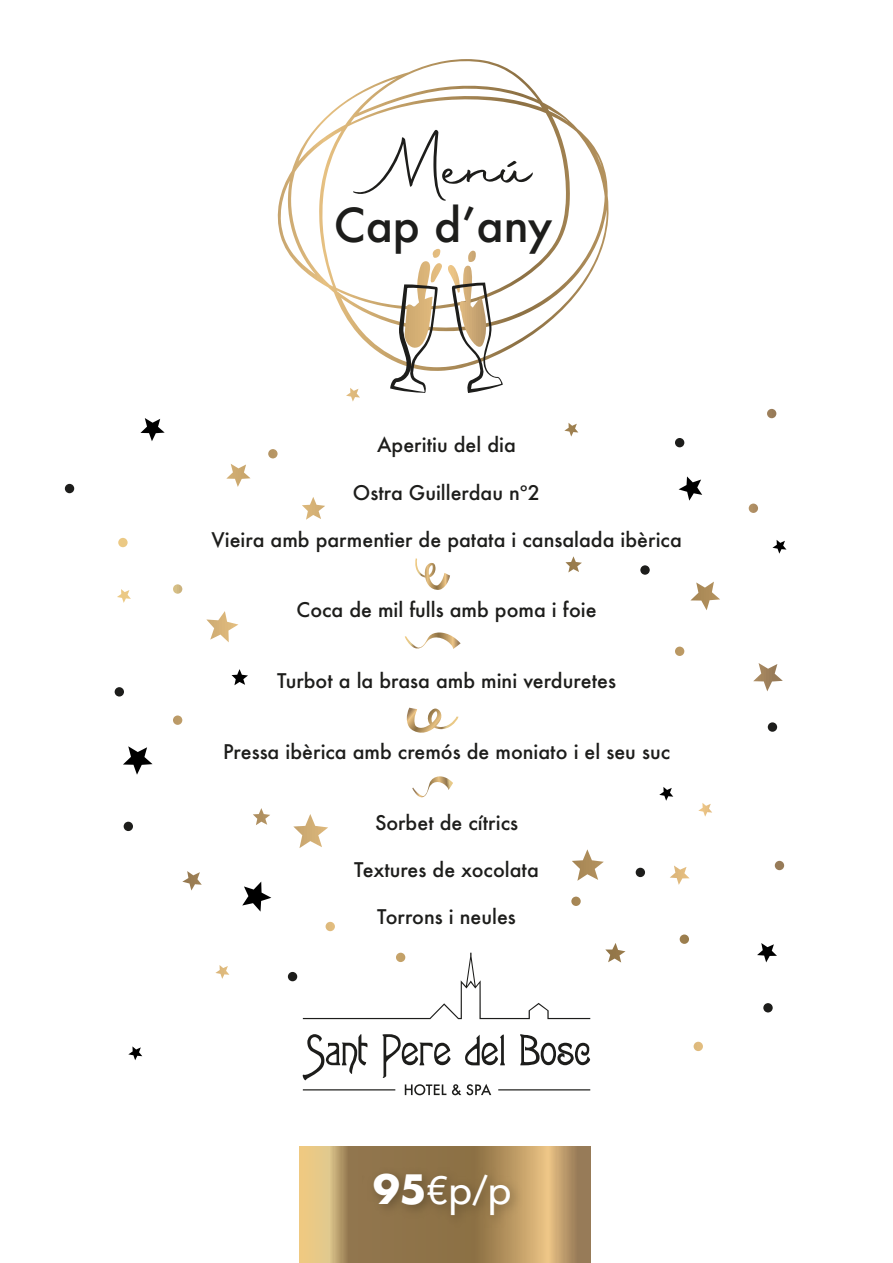
<style>
.page{position:relative;width:893px;height:1263px;background:#fff}
.page>*{position:absolute;margin:0;border:0;box-sizing:border-box;transform-origin:0 0}
.t1{font:79.95px "Autography";color:#1d1d1b}
.t2{font:500 45.45px "Futura";color:#1d1d1b}
.t3{font:500 39.3px "Avenir";color:#fff}
.t4{font:500 19.65px "Futura";color:#1d1d1b}
.s1{font-family:"Futura";font-weight:700}
</style>
<div class="page">
<svg style="left:405px;top:1084px;width:41px;height:11px"></svg>
<svg style="left:452px;top:1084px;width:39px;height:11px"></svg>
<svg style="left:303px;top:1034px;width:64px;height:46px"></svg>
<svg style="left:382px;top:1034px;width:69px;height:44px"></svg>
<svg style="left:465px;top:1034px;width:40px;height:31px"></svg>
<svg style="left:520px;top:1034px;width:70px;height:31px"></svg>
<hr style="left:303px;top:1089px;width:92px;height:1px;background:#1d1d1b">
<hr style="left:498px;top:1089px;width:92px;height:1px;background:#1d1d1b">
<svg style="left:277px;top:59px;width:332px;height:300px"></svg>
<svg style="left:302px;top:497px;width:23px;height:23px"></svg>
<svg style="left:206px;top:611px;width:32px;height:31px"></svg>
<svg style="left:565px;top:556px;width:17px;height:16px"></svg>
<svg style="left:572px;top:849px;width:32px;height:32px"></svg>
<svg style="left:253px;top:808px;width:17px;height:17px"></svg>
<svg style="left:293px;top:814px;width:35px;height:34px"></svg>
<svg style="left:690px;top:582px;width:30px;height:28px"></svg>
<svg style="left:605px;top:943px;width:20px;height:19px"></svg>
<svg style="left:659px;top:787px;width:14px;height:14px"></svg>
<svg style="left:772px;top:540px;width:14px;height:14px"></svg>
<svg style="left:117px;top:589px;width:14px;height:14px"></svg>
<svg style="left:670px;top:865px;width:20px;height:20px"></svg>
<svg style="left:757px;top:943px;width:20px;height:19px"></svg>
<svg style="left:182px;top:871px;width:20px;height:19px"></svg>
<svg style="left:123px;top:746px;width:30px;height:29px"></svg>
<svg style="left:753px;top:663px;width:30px;height:28px"></svg>
<svg style="left:140px;top:418px;width:25px;height:23px"></svg>
<svg style="left:226px;top:464px;width:25px;height:23px"></svg>
<svg style="left:679px;top:476px;width:23px;height:25px"></svg>
<svg style="left:564px;top:423px;width:14px;height:14px"></svg>
<svg style="left:346px;top:388px;width:14px;height:14px"></svg>
<svg style="left:698px;top:803px;width:14px;height:14px"></svg>
<svg style="left:215px;top:965px;width:14px;height:14px"></svg>
<svg style="left:128px;top:1046px;width:14px;height:14px"></svg>
<svg style="left:232px;top:669px;width:16px;height:16px"></svg>
<svg style="left:242px;top:881px;width:29px;height:31px"></svg>
<div style="left:65px;top:484px;width:9px;height:9px;background:#1d1d1b;border-radius:50%"></div>
<svg style="left:640px;top:565px;width:10px;height:10px"></svg>
<div style="left:124px;top:822px;width:9px;height:9px;background:#1d1d1b;border-radius:50%"></div>
<div style="left:768px;top:722px;width:9px;height:10px;background:#1d1d1b;border-radius:50%"></div>
<div style="left:636px;top:868px;width:9px;height:9px;background:#1d1d1b;border-radius:50%"></div>
<div style="left:763px;top:1003px;width:10px;height:9px;background:#1d1d1b;border-radius:50%"></div>
<div style="left:288px;top:972px;width:9px;height:9px;background:#1d1d1b;border-radius:50%"></div>
<div style="left:115px;top:687px;width:9px;height:9px;background:#1d1d1b;border-radius:50%"></div>
<div style="left:675px;top:438px;width:9px;height:9px;background:#1d1d1b;border-radius:50%"></div>
<svg style="left:571px;top:896px;width:10px;height:10px"></svg>
<svg style="left:173px;top:584px;width:9px;height:10px"></svg>
<svg style="left:675px;top:647px;width:9px;height:9px"></svg>
<svg style="left:173px;top:715px;width:9px;height:10px"></svg>
<svg style="left:775px;top:861px;width:9px;height:9px"></svg>
<svg style="left:680px;top:934px;width:9px;height:10px"></svg>
<svg style="left:303px;top:953px;width:287px;height:66px"></svg>
<svg style="left:749px;top:504px;width:9px;height:9px"></svg>
<svg style="left:268px;top:449px;width:10px;height:9px"></svg>
<svg style="left:118px;top:538px;width:10px;height:9px"></svg>
<svg style="left:767px;top:409px;width:9px;height:9px"></svg>
<svg style="left:326px;top:922px;width:9px;height:9px"></svg>
<svg style="left:694px;top:1042px;width:9px;height:9px"></svg>
<svg style="left:390px;top:249px;width:113px;height:144px"></svg>
<svg style="left:405px;top:632px;width:56px;height:17px"></svg>
<svg style="left:412px;top:776px;width:41px;height:22px"></svg>
<svg style="left:415px;top:558px;width:35px;height:32px"></svg>
<svg style="left:406px;top:708px;width:53px;height:25px"></svg>
<svg style="left:300px;top:1146px;width:290px;height:117px;background:#b69765"></svg>
<img style="left:362px;top:1159px;width:166px;height:77px">
<h1 class="t1" style="left:379px;top:115px;width:156px">Menú</h1>
<h2 class="t2" style="left:334px;top:194px;width:220px">Cap dʼany</h2>
<p class="t4" style="left:377px;top:432px;width:140px">Aperitiu del dia</p>
<p class="t4" style="left:353px;top:479px;width:189px">Ostra Guillerdau nº2</p>
<p class="t4" style="left:211px;top:526px;width:472px">Vieira amb parmentier de patata i cansalada ibèrica</p>
<p class="t4" style="left:297px;top:597px;width:301px">Coca de mil fulls amb poma i foie</p>
<p class="t4" style="left:277px;top:667px;width:341px">Turbot a la brasa amb mini verduretes</p>
<p class="t4" style="left:223px;top:738px;width:449px">Pressa ibèrica amb cremós de moniato i el seu suc</p>
<p class="t4" style="left:375px;top:809px;width:145px">Sorbet de cítrics</p>
<p class="t4" style="left:354px;top:856px;width:186px">Textures de xocolata</p>
<p class="t4" style="left:377px;top:903px;width:140px">Torrons i neules</p>
<h3 class="t3" style="left:373px;top:1156px;width:140px"><span class="s1">95</span>€p/p</h3>
</div>
